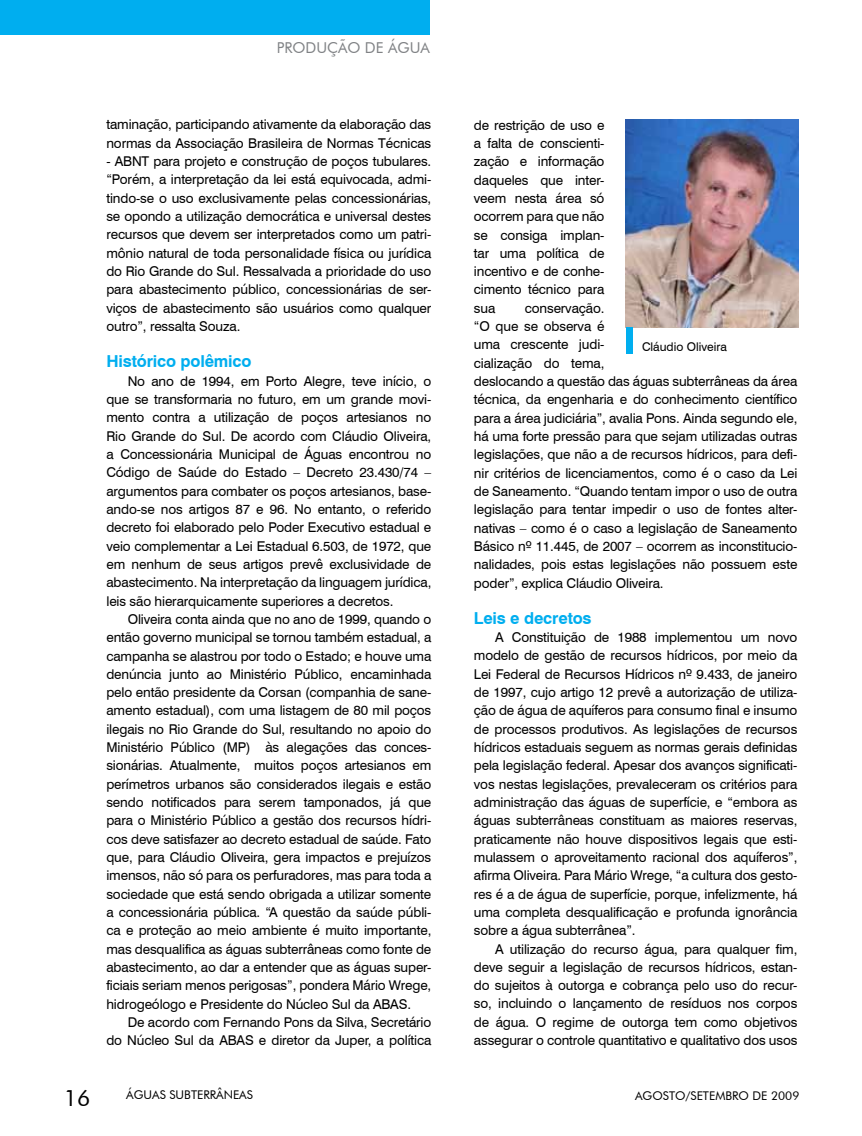
<style>
.page{position:relative;width:862px;height:1136px;background:#fff}
.page>*{position:absolute;margin:0;border:0;box-sizing:border-box;transform-origin:0 0}
.t1{font:22.5px "Futura BT";color:#000}
.t2{font:700 16.5px "Swiss 721 BT";letter-spacing:-.01em;color:#00aeef}
.t3{font:15px "Futura BT";color:#808285}
.t4{font:13.5px/18.3px "Swiss 721 BT";letter-spacing:-.01em;color:#000;text-align:justify}
.t5{font:12px "Futura BT";color:#000}
.t6{font:12px "Swiss 721 BT";color:#000}
</style>
<div class="page">
<div style="left:0;top:0;width:429px;height:34px;background:#00aeef"></div>
<img style="left:625px;top:119px;width:173px;height:208px">
<div style="left:626px;top:327px;width:6px;height:26px;background:#00aeef"></div>
<p class="t3" style="left:276px;top:38px;width:154px">PRODU ÇÃO DE ÁGUA</p>
<p class="t4" style="left:106px;top:115px;width:326px">taminação, participando ativamente da elaboração das normas da Associação Brasileira de Normas Técnicas</p>
<p class="t4" style="left:106px;top:152px;width:326px">- ABNT para projeto e construção de poços tubulares. “Porém, a interpretação da lei está equivocada, admi&shy;tindo-se o uso exclusivamente pelas concessionárias, se opondo a utilização democrática e universal destes recursos que devem ser interpretados como um patri&shy;mônio natural de toda personalidade física ou jurídica do Rio Grande do Sul. Ressalvada a prioridade do uso para abastecimento público, concessionárias de ser&shy;viços de abastecimento são usuários como qualquer outro”, ressalta Souza.</p>
<p class="t2" style="left:106px;top:351px;width:147px">Histórico polêmico</p>
<p class="t4" style="left:106px;top:371px;width:326px;text-indent:21px">No ano de 1994, em Porto Alegre, teve início, o que se transformaria no futuro, em um grande movi&shy;mento contra a utilização de poços artesianos no Rio Grande do Sul. De acordo com Cláudio Oliveira, a Concessionária Municipal de Águas encontrou no Código de Saúde do Estado – Decreto 23.430/74 – argumentos para combater os poços artesianos, base&shy;ando-se nos artigos 87 e 96. No entanto, o referido decreto foi elaborado pelo Poder Executivo estadual e veio complementar a Lei Estadual 6.503, de 1972, que em nenhum de seus artigos prevê exclusividade de abastecimento. Na interpretação da linguagem jurídica, leis são hierarquicamente superiores a decretos.</p>
<p class="t4" style="left:106px;top:609px;width:326px;text-indent:21px">Oliveira conta ainda que no ano de 1999, quando o então governo municipal se tornou também estadual, a campanha se alastrou por todo o Estado; e houve uma denúncia junto ao Ministério Público, encaminhada pelo então presidente da Corsan (companhia de sane&shy;amento estadual), com uma listagem de 80 mil poços ilegais no Rio Grande do Sul, resultando no apoio do Ministério Público (MP) às alegações das conces&shy;sionárias. Atualmente, muitos poços artesianos em perímetros urbanos são considerados ilegais e estão sendo notificados para serem tamponados, já que para o Ministério Público a gestão dos recursos hídri&shy;cos deve satisfazer ao decreto estadual de saúde. Fato que, para Cláudio Oliveira, gera impactos e prejuízos imensos, não só para os perfuradores, mas para toda a sociedade que está sendo obrigada a utilizar somente a concessionária pública. “A questão da saúde públi&shy;ca e proteção ao meio ambiente é muito importante, mas desqualifica as águas subterrâneas como fonte de abastecimento, ao dar a entender que as águas super&shy;ficiais seriam menos perigosas”, pondera Mário Wrege, hidrogeólogo e Presidente do Núcleo Sul da ABAS.</p>
<p class="t4" style="left:106px;top:1012px;width:326px;text-align:right">De acordo com Fernando Pons da Silva, Secretário<br>do Núcleo Sul da ABAS e diretor da Juper, a política</p>
<p class="t4" style="left:473px;top:115px;width:132px">de restrição de uso e a falta de conscienti&shy;zação e informação daqueles que inter&shy;veem nesta área só ocorrem para que não se consiga implan&shy;tar uma política de incentivo e de conhe&shy;cimento técnico para sua</p>
<p class="t4" style="left:473px;top:299px;width:325px;text-align:left;text-indent:51px">conservação.<br>“O que se observa é<br>uma crescente judi-<br>cialização do tema,<br>deslocando a questão das águas subterrâneas da área técnica, da engenharia e do conhecimento científico para a área judiciária”, avalia Pons. Ainda segundo ele, há uma forte pressão para que sejam utilizadas outras legislações, que não a de recursos hídricos, para defi&shy;nir critérios de licenciamentos, como é o caso da Lei de Saneamento. “Quando tentam impor o uso de outra legislação para tentar impedir o uso de fontes alter&shy;nativas – como é o caso a legislação de Saneamento Básico nº 11.445, de 2007 – ocorrem as inconstitucio&shy;nalidades, pois estas legislações não possuem este poder”, explica Cláudio Oliveira.</p>
<p class="t2" style="left:473px;top:608px;width:119px">Leis e decretos</p>
<p class="t4" style="left:473px;top:628px;width:325px;text-indent:21px">A Constituição de 1988 implementou um novo modelo de gestão de recursos hídricos, por meio da Lei Federal de Recursos Hídricos nº 9.433, de janeiro de 1997, cujo artigo 12 prevê a autorização de utiliza&shy;ção de água de aquíferos para consumo final e insumo de processos produtivos. As legislações de recursos hídricos estaduais seguem as normas gerais definidas pela legislação federal. Apesar dos avanços significati&shy;vos nestas legislações, prevaleceram os critérios para administração das águas de superfície, e “embora as águas subterrâneas constituam as maiores reservas, praticamente não houve dispositivos legais que esti&shy;mulassem o aproveitamento racional dos aquíferos”, afirma Oliveira. Para Mário Wrege, “a cultura dos gesto&shy;res é a de água de superfície, porque, infelizmente, há uma completa desqualificação e profunda ignorância sobre a água subterrânea”.</p>
<p class="t4" style="left:473px;top:939px;width:325px;text-indent:21px">A utilização do recurso água, para qualquer fim, deve seguir a legislação de recursos hídricos, estan&shy;do sujeitos à outorga e cobrança pelo uso do recur&shy;so, incluindo o lançamento de resíduos nos corpos de água. O regime de outorga tem como objetivos assegurar o controle quantitativo e qualitativo dos usos</p>
<p class="t6" style="left:641px;top:339px;width:86px">Cláudio Oliveira</p>
<h1 class="t1" style="left:64px;top:1084px;width:28px">16</h1>
<p class="t5" style="left:126px;top:1087px;width:66px">ÁGUAS SUBTERR</p>
<p class="t5" style="left:216px;top:1087px;width:24px">ÂNEAS</p>
<p class="t5" style="left:634px;top:1087px;width:166px">AGOSTO/SETEMBRO DE 2009</p>
</div>
